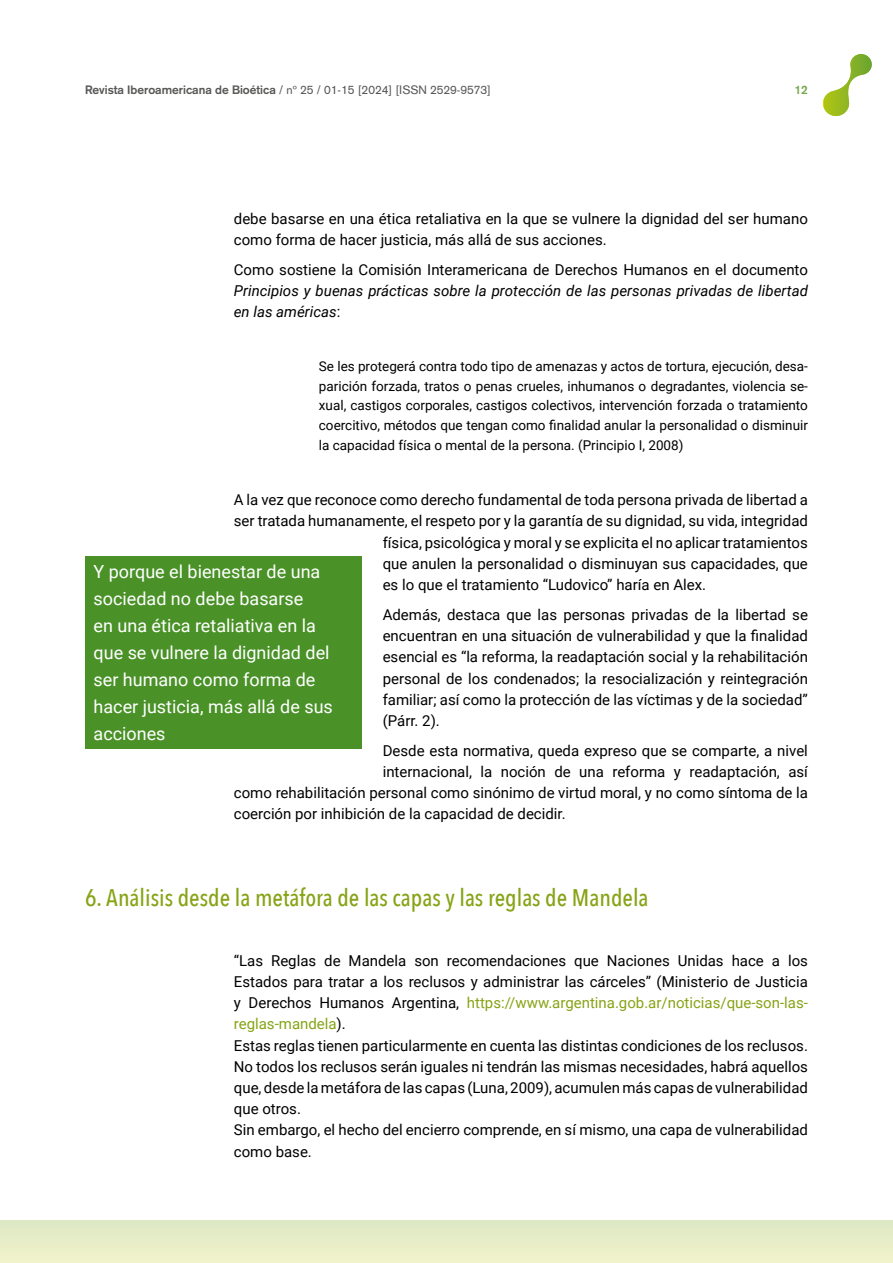
<style>
.page{position:relative;width:893px;height:1263px;background:#fff}
.page>*{position:absolute;margin:0;border:0;box-sizing:border-box;transform-origin:0 0}
.t1{font:500 24px "Avenir Next Condensed";color:#86a315}
.t2{font:18px/27px "Roboto";color:#fff}
.t3{font:15px/21.1px "Roboto";color:#000}
.t4{font:italic 15px/21.3px "Roboto";color:#000}
.t5{font:13.5px/19.6px "Roboto";color:#000;text-align:justify}
.t6{font:12px "Akzidenz Grotesk";color:#575756}
.t7{font:700 12px "Akzidenz Grotesk";color:#74a54c}
.s1{font-weight:700}
.s2{font-style:normal}
.s3{color:#86a315}
</style>
<div class="page">
<div style="left:0;top:1220px;width:893px;height:43px;background:#e7edc8"></div>
<svg style="left:823px;top:54px;width:49px;height:62px"></svg>
<div style="left:85px;top:556px;width:276px;height:193px;background:#4a9228"></div>
<p class="t6" style="left:85px;top:83px;width:407px"><span class="s1">Revista Iberoamericana de Bioética</span> / nº 25 / 01-15 [2024] [ISSN 2529-9573]</p>
<p class="t7" style="left:795px;top:83px;width:15px">12</p>
<p class="t3" style="left:234px;top:207px;width:576px">debe basarse en una ética retaliativa en la que se vulnere la dignidad del ser humano como forma de hacer justicia, más allá de sus acciones.</p>
<p class="t3" style="left:234px;top:258px;width:576px">Como sostiene la Comisión Interamericana de Derechos Humanos en el documento</p>
<p class="t4" style="left:234px;top:279px;width:576px">Principios y buenas prácticas sobre la protección de las personas privadas de libertad en las américas<span class="s2">:</span></p>
<p class="t5" style="left:319px;top:356px;width:490px">Se les protegerá contra todo tipo de amenazas y actos de tortura, ejecución, desa&shy;parición forzada, tratos o penas crueles, inhumanos o degradantes, violencia se&shy;xual, castigos corporales, castigos colectivos, intervención forzada o tratamiento coercitivo, métodos que tengan como finalidad anular la personalidad o disminuir la capacidad física o mental de la persona. (Principio I, 2008)</p>
<p class="t3" style="left:234px;top:489px;width:576px">A la vez que reconoce como derecho fundamental de toda persona privada de libertad a</p>
<p class="t3" style="left:234px;top:510px;width:576px">ser tratada humanamente, el respeto por y la garantía de su dignidad, su vida, integridad</p>
<p class="t3" style="left:383px;top:531px;width:427px">física, psicológica y moral y se explicita el no aplicar tratamientos</p>
<p class="t3" style="left:383px;top:552px;width:427px">que anulen la personalidad o disminuyan sus capacidades, que</p>
<p class="t3" style="left:383px;top:574px;width:325px">es lo que el tratamiento “Ludovico” haría en Alex.</p>
<p class="t3" style="left:383px;top:603px;width:427px;text-align:justify">Además, destaca que las personas privadas de la libertad se encuentran en una situación de vulnerabilidad y que la finalidad esencial es “la reforma, la readaptación social y la rehabilitación personal de los condenados; la resocialización y reintegración familiar; así como la protección de las víctimas y de la sociedad” (Párr. 2).</p>
<p class="t3" style="left:383px;top:739px;width:427px">Desde esta normativa, queda expreso que se comparte, a nivel</p>
<p class="t3" style="left:383px;top:760px;width:427px">internacional, la noción de una reforma y readaptación, así</p>
<p class="t3" style="left:234px;top:782px;width:576px">como rehabilitación personal como sinónimo de virtud moral, y no como síntoma de la</p>
<p class="t3" style="left:234px;top:803px;width:333px">coerción por inhibición de la capacidad de decidir.</p>
<p class="t2" style="left:94px;top:558px;width:241px">Y porque el bienestar de una sociedad no debe basarse<br>en una ética retaliativa en la que se vulnere la dignidad del ser humano como forma de hacer justicia, más allá de sus acciones</p>
<h1 class="t1" style="left:85px;top:883px;width:565px">6. Análisis desde la metáfora de las capas y las reglas de Mandela</h1>
<p class="t3" style="left:234px;top:949px;width:576px">“Las Reglas de Mandela son recomendaciones que Naciones Unidas hace a los Estados para tratar a los reclusos y administrar las cárceles” (Ministerio de Justicia y Derechos Humanos Argentina, <span class="s3">https://www.argentina.gob.ar/noticias/que-son-las&shy;reglas-mandela</span>).<br>Estas reglas tienen particularmente en cuenta las distintas condiciones de los reclusos.<br>No todos los reclusos serán iguales ni tendrán las mismas necesidades, habrá aquellos que, desde la metáfora de las capas (Luna, 2009), acumulen más capas de vulnerabilidad que otros.<br>Sin embargo, el hecho del encierro comprende, en sí mismo, una capa de vulnerabilidad como base.</p>
</div>
